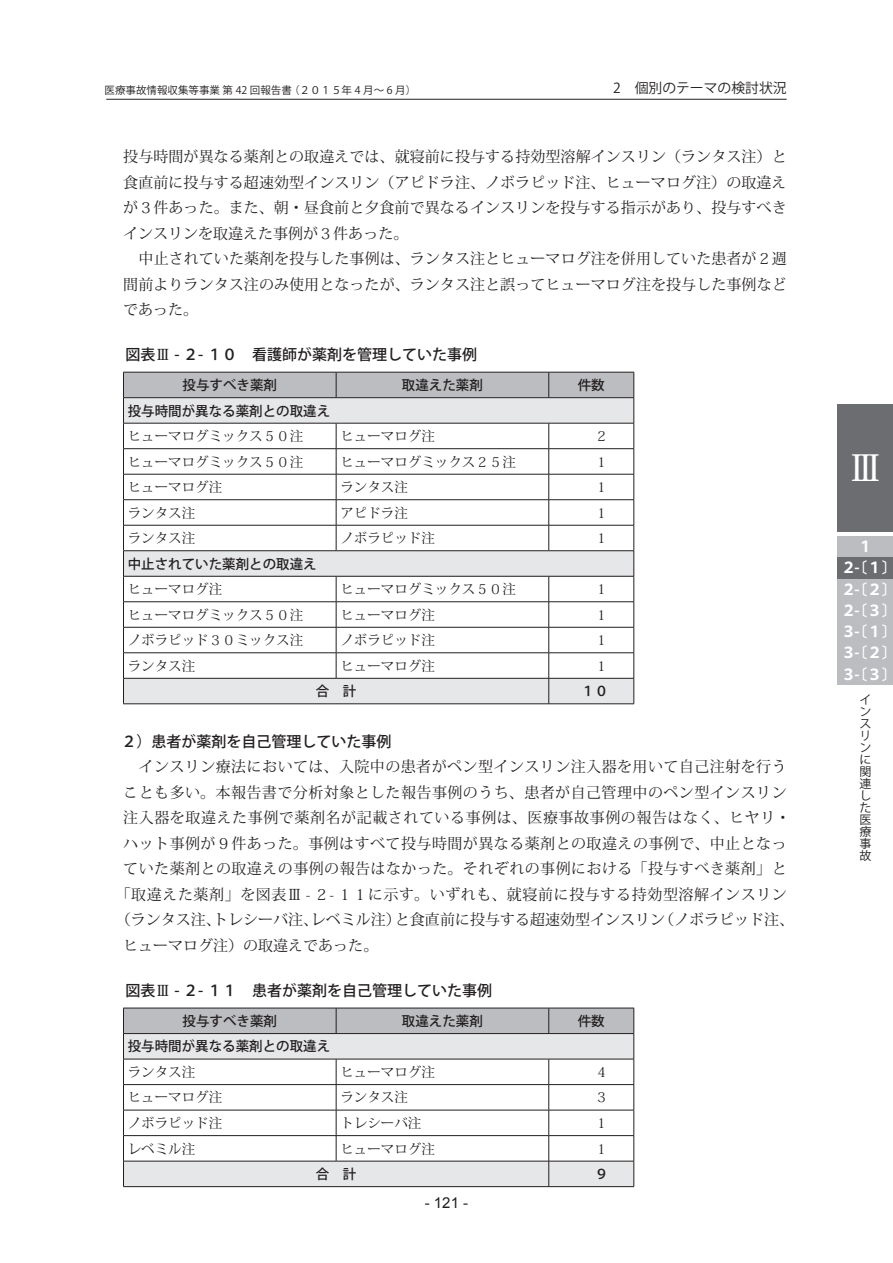
<style>
.page{position:relative;width:893px;height:1263px;background:#fff}
.page>*{position:absolute;margin:0;border:0;box-sizing:border-box;transform-origin:0 0}
.t1{font:36px "Koz Min Pro Medium 90 msp RKSJ H";color:#fff}
.t2{font:15px "Koz Min Std Regular 90 msp RKSJ H";letter-spacing:.005em;color:#231f20}
.t3{font:15px "Koz Min Std Regular 90 msp RKSJ H";letter-spacing:.03em;color:#231f20}
.t4{font:15px "Koz Min Std Regular 90 msp RKSJ H";letter-spacing:.04em;color:#231f20}
.t5{font:15px "Koz Go Std Medium 90 msp RKSJ H";color:#231f20}
.t6{font:15px/21.3px "Koz Go Pro Bold 90 msp RKSJ H";color:#fff}
.t7{font:15px "Koz Go Pro Medium 90 msp RKSJ H";color:#231f20}
.t8{font:15px "Arial";color:#231f20}
.t9{font:13.8px "Koz Go Std Regular 90 msp RKSJ H";color:#231f20}
.t10{font:13.5px "Koz Min Std Regular 90 msp RKSJ H";color:#231f20}
.t11{font:13.5px/25.5px "Koz Go Pro Medium 90 msp RKSJ H";color:#231f20}
.t12{font:12px/12px "Koz Go Pro Regular 90 msp RKSJ V";color:#231f20}
.t13{font:10.5px "Koz Go Std Regular 90 msp RKSJ H";color:#231f20}
.s1{font-family:"Koz Min Std Medium 90 msp RKSJ H"}
.s2{font-family:"Koz Min Std Regular 90 msp RKSJ H"}
</style>
<div class="page">
<div style="left:838px;top:536px;width:55px;height:149px;background:#bcbdc0"></div>
<hr style="left:106px;top:99px;width:681px;height:1px;background:#231f20">
<div style="left:838px;top:404px;width:55px;height:128px;background:#6c6d70"></div>
<div style="left:838px;top:557px;width:55px;height:21px;background:#6c6d70"></div>
<svg style="left:123px;top:372px;width:511px;height:332px"></svg>
<hr style="left:123px;top:704px;width:511px;height:1px;background:#231f20">
<svg style="left:123px;top:1008px;width:511px;height:178px"></svg>
<hr style="left:123px;top:1186px;width:511px;height:1px;background:#231f20">
<p class="t13" style="left:105px;top:86px;width:313px">医療事故情報収集等事業 第 42 回報告書 （２０１５年 4 月～ 6 月）</p>
<p class="t9" style="left:613px;top:83px;width:175px">2　個別のテーマの検討状況</p>
<p class="t2" style="left:123px;top:151px;width:665px">投与時間が異なる薬剤との取違えでは、就寝前に投与する持効型溶解インスリン（ランタス注）と</p>
<p class="t2" style="left:123px;top:176px;width:665px">食直前に投与する超速効型インスリン（アピドラ注、ノボラピッド注、ヒューマログ注）の取違え</p>
<p class="t2" style="left:123px;top:202px;width:665px">が３件あった。また、朝・昼食前と夕食前で異なるインスリンを投与する指示があり、投与すべき</p>
<p class="t2" style="left:123px;top:227px;width:287px">インスリンを取違えた事例が３件あった。</p>
<p class="t2" style="left:139px;top:253px;width:650px">中止されていた薬剤を投与した事例は、ランタス注とヒューマログ注を併用していた患者が２週</p>
<p class="t2" style="left:123px;top:278px;width:665px">間前よりランタス注のみ使用となったが、ランタス注と誤ってヒューマログ注を投与した事例など</p>
<p class="t2" style="left:123px;top:304px;width:77px">であった。</p>
<p class="t5" style="left:126px;top:349px;width:353px">図表<span class="s1">Ⅲ</span> - ２- １０　看護師が薬剤を管理していた事例</p>
<p class="t11" style="left:183px;top:374px;width:96px">投与すべき薬剤</p>
<p class="t11" style="left:402px;top:374px;width:82px">取違えた薬剤</p>
<p class="t11" style="left:578px;top:374px;width:28px">件数</p>
<p class="t11" style="left:128px;top:400px;width:204px">投与時間が異なる薬剤との取違え<span class="s2">ヒューマログミックス５０注</span></p>
<p class="t10" style="left:340px;top:431px;width:96px">ヒューマログ注</p>
<p class="t10" style="left:595px;top:431px;width:15px">２</p>
<p class="t10" style="left:128px;top:456px;width:177px">ヒューマログミックス５０注</p>
<p class="t10" style="left:340px;top:456px;width:177px">ヒューマログミックス２５注</p>
<p class="t10" style="left:595px;top:456px;width:15px">１</p>
<p class="t10" style="left:128px;top:482px;width:96px">ヒューマログ注</p>
<p class="t10" style="left:340px;top:482px;width:69px">ランタス注</p>
<p class="t10" style="left:595px;top:482px;width:15px">１</p>
<p class="t10" style="left:128px;top:507px;width:69px">ランタス注</p>
<p class="t10" style="left:340px;top:507px;width:69px">アピドラ注</p>
<p class="t10" style="left:595px;top:507px;width:15px">１</p>
<p class="t10" style="left:128px;top:533px;width:69px">ランタス注</p>
<p class="t10" style="left:340px;top:533px;width:96px">ノボラピッド注</p>
<p class="t10" style="left:595px;top:533px;width:15px">１</p>
<p class="t11" style="left:128px;top:553px;width:190px">中止されていた薬剤との取違え<span class="s2">ヒューマログ注</span></p>
<p class="t10" style="left:340px;top:584px;width:177px">ヒューマログミックス５０注</p>
<p class="t10" style="left:595px;top:584px;width:15px">１</p>
<p class="t10" style="left:128px;top:610px;width:177px">ヒューマログミックス５０注</p>
<p class="t10" style="left:340px;top:610px;width:96px">ヒューマログ注</p>
<p class="t10" style="left:595px;top:610px;width:15px">１</p>
<p class="t10" style="left:128px;top:635px;width:177px">ノボラピッド３０ミックス注</p>
<p class="t10" style="left:340px;top:635px;width:96px">ノボラピッド注</p>
<p class="t10" style="left:595px;top:635px;width:15px">１</p>
<p class="t10" style="left:128px;top:661px;width:69px">ランタス注</p>
<p class="t10" style="left:340px;top:661px;width:96px">ヒューマログ注</p>
<p class="t10" style="left:595px;top:661px;width:15px">１</p>
<p class="t11" style="left:316px;top:680px;width:42px">合　計</p>
<p class="t11" style="left:581px;top:680px;width:28px">１０</p>
<p class="t7" style="left:122px;top:736px;width:271px">２）患者が薬剤を自己管理していた事例</p>
<p class="t3" style="left:139px;top:761px;width:649px">インスリン療法においては、入院中の患者がペン型インスリン注入器を用いて自己注射を行う</p>
<p class="t3" style="left:123px;top:787px;width:665px">ことも多い。本報告書で分析対象とした報告事例のうち、患者が自己管理中のペン型インスリン</p>
<p class="t4" style="left:123px;top:812px;width:669px">注入器を取違えた事例で薬剤名が記載されている事例は、医療事故事例の報告はなく、ヒヤリ・</p>
<p class="t3" style="left:123px;top:838px;width:665px">ハット事例が９件あった。事例はすべて投与時間が異なる薬剤との取違えの事例で、中止となっ</p>
<p class="t3" style="left:123px;top:863px;width:665px">ていた薬剤との取違えの事例の報告はなかった。それぞれの事例における「投与すべき薬剤」と</p>
<p class="t4" style="left:116px;top:889px;width:672px">「取違えた薬剤」を図表Ⅲ - ２- １１に示す。いずれも、就寝前に投与する持効型溶解インスリン</p>
<p class="t2" style="left:116px;top:914px;width:680px">（ランタス注、トレシーバ注、レベミル注）と食直前に投与する超速効型インスリン（ノボラピッド注、</p>
<p class="t2" style="left:123px;top:940px;width:256px">ヒューマログ注）の取違えであった。</p>
<p class="t5" style="left:126px;top:984px;width:368px">図表<span class="s1">Ⅲ</span> - ２- １１　患者が薬剤を自己管理していた事例</p>
<p class="t11" style="left:183px;top:1010px;width:96px">投与すべき薬剤</p>
<p class="t11" style="left:402px;top:1010px;width:82px">取違えた薬剤</p>
<p class="t11" style="left:578px;top:1010px;width:28px">件数</p>
<p class="t11" style="left:128px;top:1035px;width:204px">投与時間が異なる薬剤との取違え<span class="s2">ランタス注</span></p>
<p class="t10" style="left:340px;top:1067px;width:96px">ヒューマログ注</p>
<p class="t10" style="left:595px;top:1067px;width:15px">４</p>
<p class="t10" style="left:128px;top:1092px;width:96px">ヒューマログ注</p>
<p class="t10" style="left:340px;top:1092px;width:69px">ランタス注</p>
<p class="t10" style="left:595px;top:1092px;width:15px">３</p>
<p class="t10" style="left:128px;top:1118px;width:96px">ノボラピッド注</p>
<p class="t10" style="left:340px;top:1118px;width:83px">トレシーバ注</p>
<p class="t10" style="left:595px;top:1118px;width:15px">１</p>
<p class="t10" style="left:128px;top:1143px;width:69px">レベミル注</p>
<p class="t10" style="left:340px;top:1143px;width:96px">ヒューマログ注</p>
<p class="t10" style="left:595px;top:1143px;width:15px">１</p>
<p class="t11" style="left:316px;top:1163px;width:42px">合　計</p>
<p class="t11" style="left:595px;top:1163px;width:15px">９</p>
<p class="t8" style="left:425px;top:1194px;width:45px">- 121 -</p>
<p class="t1" style="left:847px;top:454px;width:37px">Ⅲ</p>
<p class="t6" style="left:858px;top:538px;width:16px">１</p>
<p class="t6" style="left:841px;top:559px;width:58px">２-〔１〕</p>
<p class="t6" style="left:841px;top:580px;width:58px">２-〔２〕<br>２-〔３〕</p>
<p class="t6" style="left:841px;top:644px;width:58px">３-〔２〕<br>３-〔３〕</p>
<p class="t6" style="left:841px;top:623px;width:58px">３-〔１〕</p>
<p class="t12" style="left:859px;top:695px;width:13px">インスリンに関連した医療事故</p>
</div>
